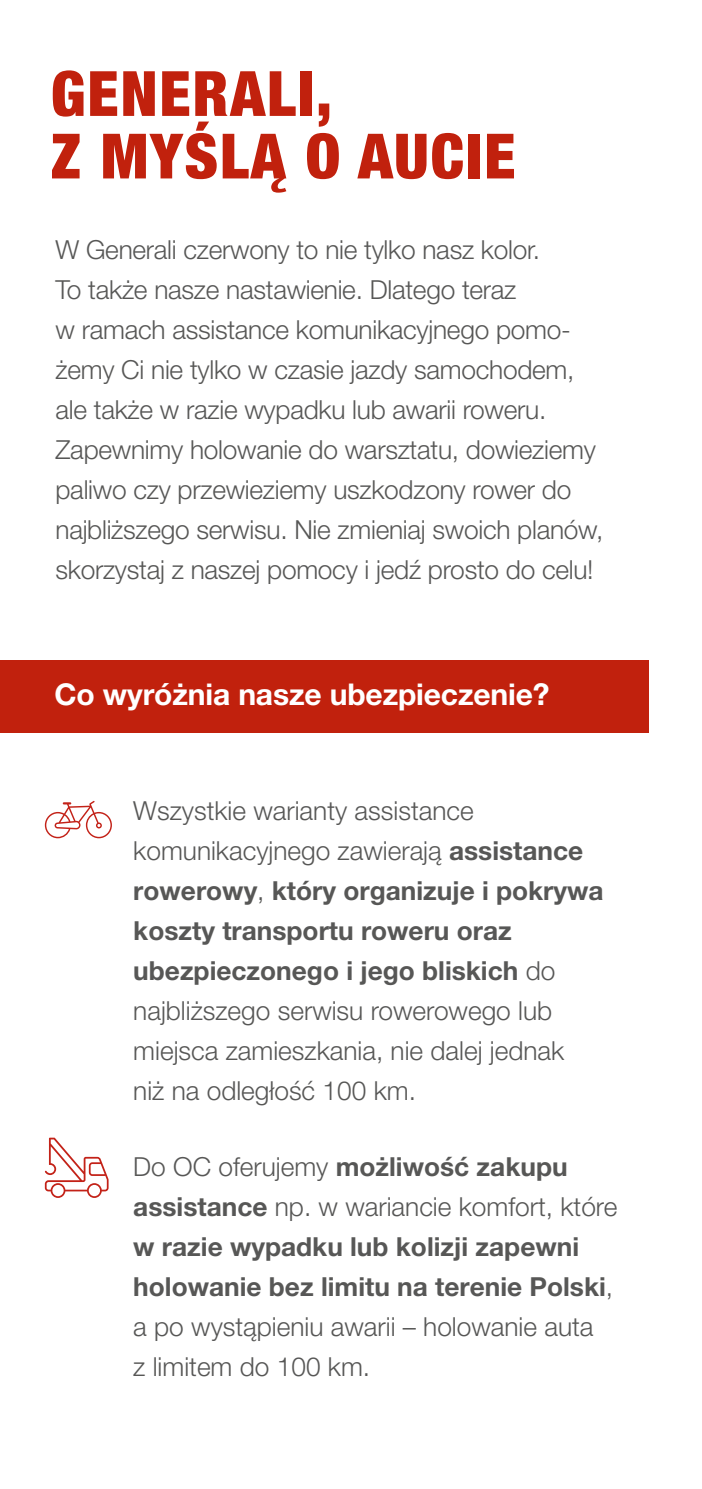
<style>
.page{position:relative;width:702px;height:1489px;background:#fff}
.page>*{position:absolute;margin:0;border:0;box-sizing:border-box;transform-origin:0 0}
.t1{font:900 condensed 62.5px/62.5px "Helvetica Neue";letter-spacing:.03em;color:#c1210d}
.t2{font:700 30px "Helvetica Neue LT Pro";letter-spacing:-.005em;color:#fff}
.t3{font:300 26.25px/40px "Helvetica Neue LT Pro";letter-spacing:-.01em;color:#575756}
.s1{font-weight:700}
</style>
<div class="page">
<div style="left:0;top:660px;width:648px;height:72px;background:#c1210d"></div>
<hr style="left:701px;top:415px;width:1px;height:72px;background:#c1210d">
<svg style="left:45px;top:1137px;width:64px;height:60px"></svg>
<svg style="left:45px;top:800px;width:67px;height:38px"></svg>
<h1 class="t1" style="left:51px;top:59px;width:466px">GENERALI,<br>Z MYŚLĄ O AUCIE</h1>
<p class="t3" style="left:55px;top:229px;width:549px">W Generali czerwony to nie tylko nasz kolor.<br>To także nasze nastawienie. Dlatego teraz<br>w ramach assistance komunikacyjnego pomo&shy;żemy Ci nie tylko w czasie jazdy samochodem, ale także w razie wypadku lub awarii roweru.<br>Zapewnimy holowanie do warsztatu, dowieziemy paliwo czy przewieziemy uszkodzony rower do najbliższego serwisu. Nie zmieniaj swoich planów, skorzystaj z naszej pomocy i jedź prosto do celu!</p>
<p class="t2" style="left:54px;top:675px;width:496px">Co wyróżnia nasze ubezpieczenie?</p>
<p class="t3" style="left:133px;top:790px;width:472px">Wszystkie warianty assistance komunikacyjnego zawierają <span class="s1">assistance rowerowy</span>, <span class="s1">który organizuje i pokrywa koszty transportu roweru oraz ubezpieczonego i jego bliskich</span> do najbliższego serwisu rowerowego lub miejsca zamieszkania, nie dalej jednak<br>niż na odległość 100 km.</p>
<p class="t3" style="left:133px;top:1145px;width:485px">Do OC oferujemy <span class="s1">możliwość zakupu assistance</span> np. w wariancie komfort, które <span class="s1">w razie wypadku lub kolizji zapewni holowanie bez limitu na terenie Polski</span>, a po wystąpieniu awarii – holowanie auta<br>z limitem do 100 km.</p>
</div>
